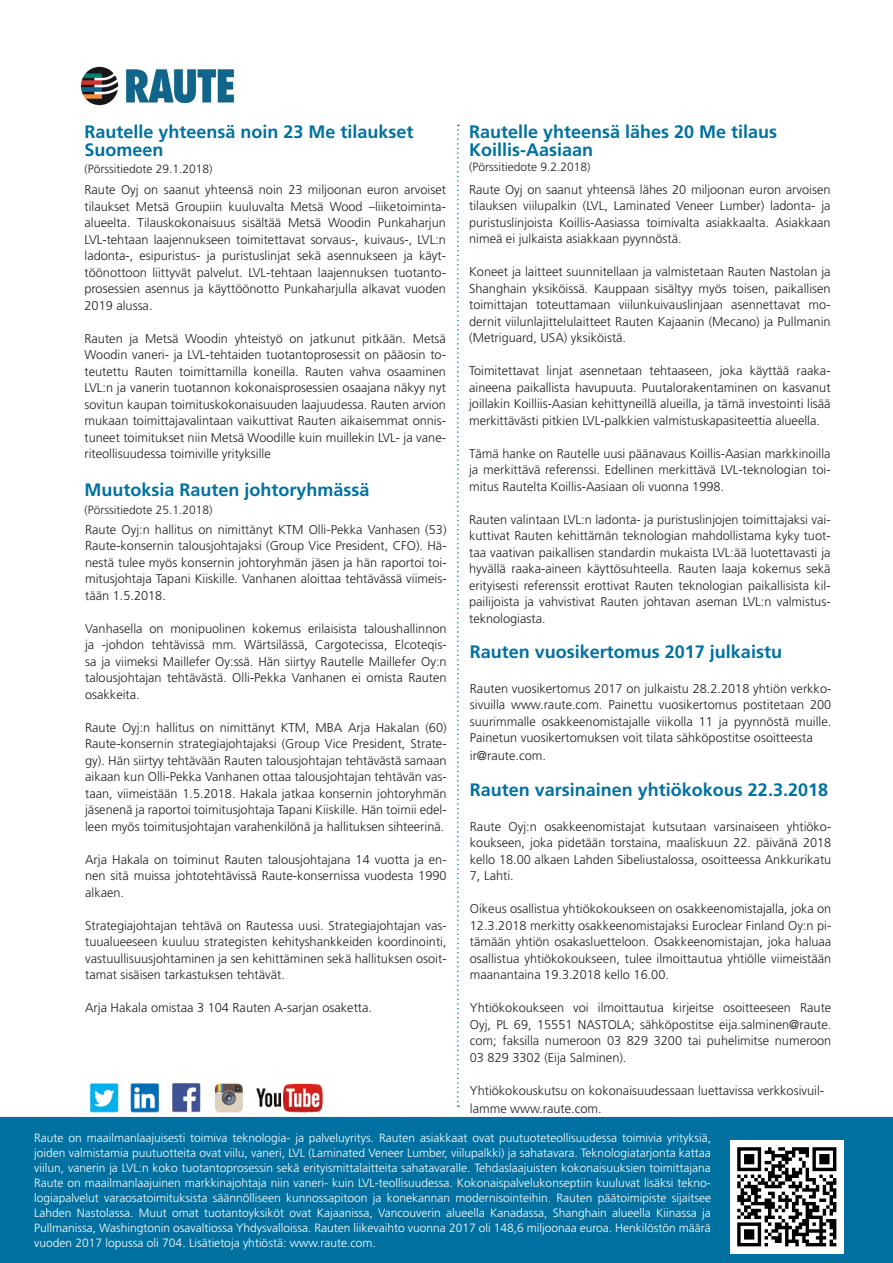
<style>
.page{position:relative;width:893px;height:1263px;background:#fff}
.page>*{position:absolute;margin:0;border:0;box-sizing:border-box;transform-origin:0 0}
.t1{font:700 18px/18px "Frutiger LT";color:#0071a1}
.t2{font:300 12.75px/16.5px "Frutiger LT";color:#231f20;text-align:justify}
.t3{font:300 12px/15px "Frutiger LT";color:#fff;text-align:justify}
.t4{font:300 12px "Frutiger LT";color:#231f20}
</style>
<div class="page">
<img style="left:77px;top:1083px;width:256px;height:34px">
<div style="left:0;top:1117px;width:893px;height:146px;background:#0071a1"></div>
<img style="left:80px;top:66px;width:154px;height:40px">
<img style="left:730px;top:1140px;width:113px;height:113px">
<svg style="left:457px;top:125px;width:2px;height:982px"></svg>
<p class="t1" style="left:85px;top:123px;width:331px">Rautelle yhteensä noin 23 Me tilaukset<br>Suomeen</p>
<p class="t4" style="left:85px;top:162px;width:130px">(Pörssitiedote 29.1.2018)</p>
<p class="t2" style="left:85px;top:182px;width:363px">Raute Oyj on saanut yhteensä noin 23 miljoonan euron arvoiset tilaukset Metsä Groupiin kuuluvalta Metsä Wood –liiketoiminta&shy;alueelta. Tilauskokonaisuus sisältää Metsä Woodin Punkaharjun LVL-tehtaan laajennukseen toimitettavat sorvaus-, kuivaus-, LVL:n ladonta-, esipuristus- ja puristuslinjat sekä asennukseen ja käyt&shy;töönottoon liittyvät palvelut. LVL-tehtaan laajennuksen tuotanto&shy;prosessien asennus ja käyttöönotto Punkaharjulla alkavat vuoden 2019 alussa.</p>
<p class="t2" style="left:85px;top:330px;width:363px">Rauten ja Metsä Woodin yhteistyö on jatkunut pitkään. Metsä Woodin vaneri- ja LVL-tehtaiden tuotantoprosessit on pääosin to&shy;teutettu Rauten toimittamilla koneilla. Rauten vahva osaaminen LVL:n ja vanerin tuotannon kokonaisprosessien osaajana näkyy nyt sovitun kaupan toimituskokonaisuuden laajuudessa. Rauten arvion mukaan toimittajavalintaan vaikuttivat Rauten aikaisemmat onnis&shy;tuneet toimitukset niin Metsä Woodille kuin muillekin LVL- ja vane&shy;riteollisuudessa toimiville yrityksille</p>
<p class="t1" style="left:85px;top:480px;width:287px">Muutoksia Rauten johtoryhmässä</p>
<p class="t4" style="left:85px;top:503px;width:130px">(Pörssitiedote 25.1.2018)</p>
<p class="t2" style="left:85px;top:521px;width:363px">Raute Oyj:n hallitus on nimittänyt KTM Olli-Pekka Vanhasen (53)<br>Raute-konsernin talousjohtajaksi (Group Vice President, CFO). Hä&shy;nestä tulee myös konsernin johtoryhmän jäsen ja hän raportoi toi&shy;mitusjohtaja Tapani Kiiskille. Vanhanen aloittaa tehtävässä viimeis&shy;tään 1.5.2018.</p>
<p class="t2" style="left:85px;top:620px;width:363px">Vanhasella on monipuolinen kokemus erilaisista taloushallinnon ja -johdon tehtävissä mm. Wärtsilässä, Cargotecissa, Elcoteqis&shy;sa ja viimeksi Maillefer Oy:ssä. Hän siirtyy Rautelle Maillefer Oy:n talousjohtajan tehtävästä. Olli-Pekka Vanhanen ei omista Rauten osakkeita.</p>
<p class="t2" style="left:85px;top:719px;width:363px">Raute Oyj:n hallitus on nimittänyt KTM, MBA Arja Hakalan (60)<br>Raute-konsernin strategiajohtajaksi (Group Vice President, Strate&shy;gy). Hän siirtyy tehtävään Rauten talousjohtajan tehtävästä samaan aikaan kun Olli-Pekka Vanhanen ottaa talousjohtajan tehtävän vas&shy;taan, viimeistään 1.5.2018. Hakala jatkaa konsernin johtoryhmän jäsenenä ja raportoi toimitusjohtaja Tapani Kiiskille. Hän toimii edel&shy;leen myös toimitusjohtajan varahenkilönä ja hallituksen sihteerinä.</p>
<p class="t2" style="left:85px;top:851px;width:363px">Arja Hakala on toiminut Rauten talousjohtajana 14 vuotta ja en&shy;nen sitä muissa johtotehtävissä Raute-konsernissa vuodesta 1990 alkaen.</p>
<p class="t2" style="left:85px;top:917px;width:363px">Strategiajohtajan tehtävä on Rautessa uusi. Strategiajohtajan vas&shy;tuualueeseen kuuluu strategisten kehityshankkeiden koordinointi, vastuullisuusjohtaminen ja sen kehittäminen sekä hallituksen osoit&shy;tamat sisäisen tarkastuksen tehtävät.</p>
<p class="t2" style="left:85px;top:1000px;width:288px">Arja Hakala omistaa 3 104 Rauten A-sarjan osaketta.</p>
<p class="t1" style="left:469px;top:123px;width:310px">Rautelle yhteensä lähes 20 Me tilaus<br>Koillis-Aasiaan</p>
<p class="t4" style="left:469px;top:160px;width:123px">(Pörssitiedote 9.2.2018)</p>
<p class="t2" style="left:469px;top:181px;width:363px">Raute Oyj on saanut yhteensä lähes 20 miljoonan euron arvoisen tilauksen viilupalkin (LVL, Laminated Veneer Lumber) ladonta- ja puristuslinjoista Koillis-Aasiassa toimivalta asiakkaalta. Asiakkaan nimeä ei julkaista asiakkaan pyynnöstä.</p>
<p class="t2" style="left:469px;top:264px;width:363px">Koneet ja laitteet suunnitellaan ja valmistetaan Rauten Nastolan ja Shanghain yksiköissä. Kauppaan sisältyy myös toisen, paikallisen toimittajan toteuttamaan viilunkuivauslinjaan asennettavat mo&shy;dernit viilunlajittelulaitteet Rauten Kajaanin (Mecano) ja Pullmanin (Metriguard, USA) yksiköistä.</p>
<p class="t2" style="left:469px;top:363px;width:363px">Toimitettavat linjat asennetaan tehtaaseen, joka käyttää raaka&shy;aineena paikallista havupuuta. Puutalorakentaminen on kasvanut joillakin Koilliis-Aasian kehittyneillä alueilla, ja tämä investointi lisää merkittävästi pitkien LVL-palkkien valmistuskapasiteettia alueella.</p>
<p class="t2" style="left:469px;top:445px;width:363px">Tämä hanke on Rautelle uusi päänavaus Koillis-Aasian markkinoilla ja merkittävä referenssi. Edellinen merkittävä LVL-teknologian toi&shy;mitus Rautelta Koillis-Aasiaan oli vuonna 1998.</p>
<p class="t2" style="left:469px;top:511px;width:363px">Rauten valintaan LVL:n ladonta- ja puristuslinjojen toimittajaksi vai&shy;kuttivat Rauten kehittämän teknologian mahdollistama kyky tuot&shy;taa vaativan paikallisen standardin mukaista LVL:ää luotettavasti ja hyvällä raaka-aineen käyttösuhteella. Rauten laaja kokemus sekä erityisesti referenssit erottivat Rauten teknologian paikallisista kil&shy;pailijoista ja vahvistivat Rauten johtavan aseman LVL:n valmistus&shy;teknologiasta.</p>
<p class="t1" style="left:470px;top:643px;width:314px">Rauten vuosikertomus 2017 julkaistu</p>
<p class="t2" style="left:470px;top:680px;width:363px">Rauten vuosikertomus 2017 on julkaistu 28.2.2018 yhtiön verkko&shy;sivuilla www.raute.com. Painettu vuosikertomus postitetaan 200 suurimmalle osakkeenomistajalle viikolla 11 ja pyynnöstä muille.<br>Painetun vuosikertomuksen voit tilata sähköpostitse osoitteesta</p>
<p class="t2" style="left:470px;top:748px;width:78px">ir@raute.com.</p>
<p class="t1" style="left:470px;top:781px;width:360px">Rauten varsinainen yhtiökokous 22.3.2018</p>
<p class="t2" style="left:470px;top:818px;width:363px">Raute Oyj:n osakkeenomistajat kutsutaan varsinaiseen yhtiöko&shy;koukseen, joka pidetään torstaina, maaliskuun 22. päivänä 2018 kello 18.00 alkaen Lahden Sibeliustalossa, osoitteessa Ankkurikatu 7, Lahti.</p>
<p class="t2" style="left:470px;top:901px;width:363px">Oikeus osallistua yhtiökokoukseen on osakkeenomistajalla, joka on 12.3.2018 merkitty osakkeenomistajaksi Euroclear Finland Oy:n pi&shy;tämään yhtiön osakasluetteloon. Osakkeenomistajan, joka haluaa osallistua yhtiökokoukseen, tulee ilmoittautua yhtiölle viimeistään maanantaina 19.3.2018 kello 16.00.</p>
<p class="t2" style="left:470px;top:1000px;width:363px">Yhtiökokoukseen voi ilmoittautua kirjeitse osoitteeseen Raute Oyj, PL 69, 15551 NASTOLA; sähköpostitse eija.salminen@raute. com; faksilla numeroon 03 829 3200 tai puhelimitse numeroon</p>
<p class="t2" style="left:470px;top:1049px;width:158px">03 829 3302 (Eija Salminen).</p>
<p class="t2" style="left:470px;top:1081px;width:356px;line-height:18px">Yhtiökokouskutsu on kokonaisuudessaan luettavissa verkkosivuil&shy;lamme www.raute.com.</p>
<p class="t3" style="left:34px;top:1131px;width:678px">Raute on maailmanlaajuisesti toimiva teknologia- ja palveluyritys. Rauten asiakkaat ovat puutuoteteollisuudessa toimivia yrityksiä, joiden valmistamia puutuotteita ovat viilu, vaneri, LVL (Laminated Veneer Lumber, viilupalkki) ja sahatavara. Teknologiatarjonta kattaa viilun, vanerin ja LVL:n koko tuotantoprosessin sekä erityismittalaitteita sahatavaralle. Tehdaslaajuisten kokonaisuuksien toimittajana Raute on maailmanlaajuinen markkinajohtaja niin vaneri- kuin LVL-teollisuudessa. Kokonaispalvelukonseptiin kuuluvat lisäksi tekno&shy;logiapalvelut varaosatoimituksista säännölliseen kunnossapitoon ja konekannan modernisointeihin. Rauten päätoimipiste sijaitsee Lahden Nastolassa. Muut omat tuotantoyksiköt ovat Kajaanissa, Vancouverin alueella Kanadassa, Shanghain alueella Kiinassa ja Pullmanissa, Washingtonin osavaltiossa Yhdysvalloissa. Rauten liikevaihto vuonna 2017 oli 148,6 miljoonaa euroa. Henkilöstön määrä vuoden 2017 lopussa oli 704. Lisätietoja yhtiöstä: www.raute.com.</p>
</div>
